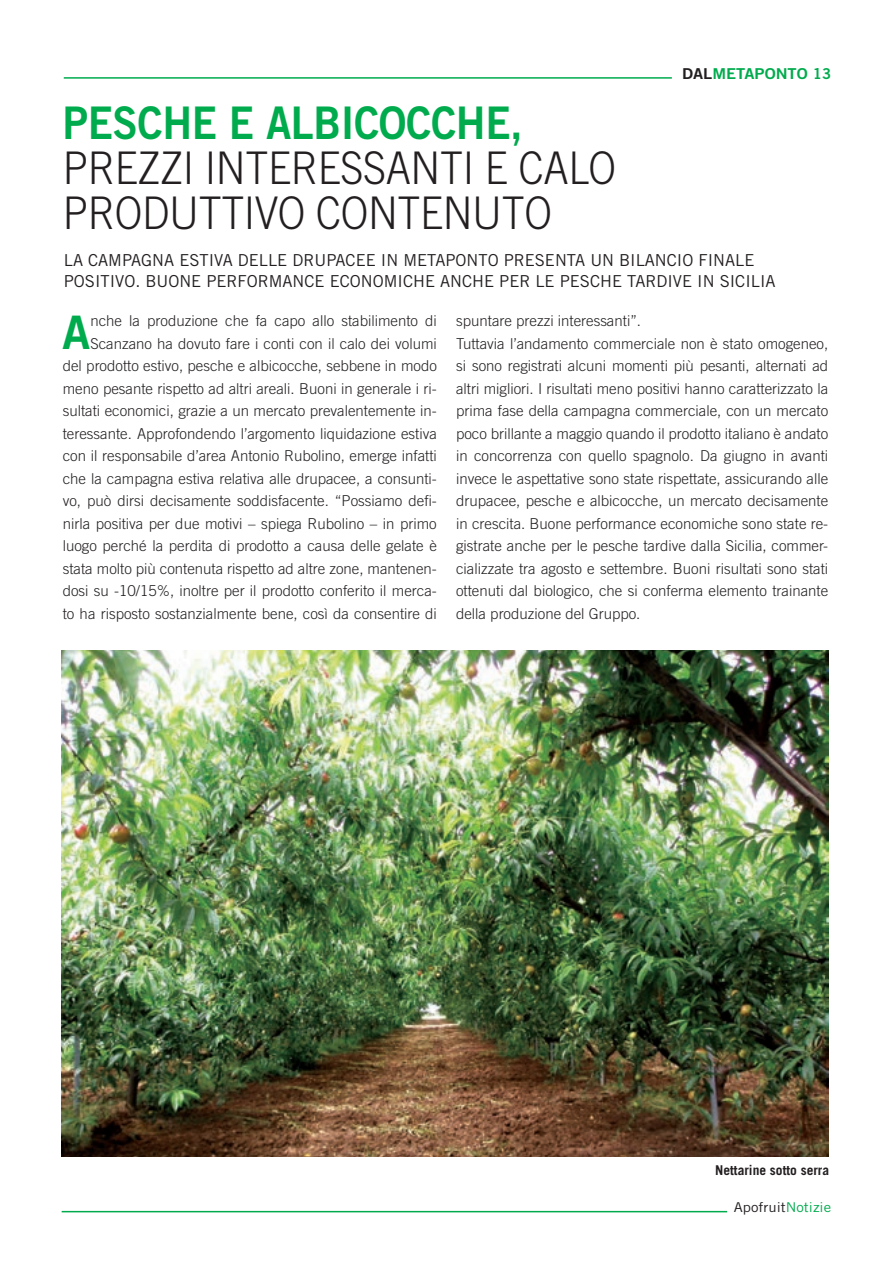
<style>
.page{position:relative;width:893px;height:1263px;background:#fff}
.page>*{position:absolute;margin:0;border:0;box-sizing:border-box;transform-origin:0 0}
.t1{font:46.2px "Trade Gothic LT Std Bd 2";color:#00ab4d}
.t2{font:300 45px/45px "Trade Gothic LT Std";letter-spacing:-.01em;color:#231f20;scale:.92 1}
.t3{font:45px "Trade Gothic LT Std Bd 2";letter-spacing:-.01em;color:#00ab4d;scale:.92 1}
.t4{font:16.5px/21px "Trade Gothic LT Std";color:#231f20}
.t5{font:300 15px/22.5px "Trade Gothic LT Std";color:#231f20;text-align:right}
.t6{font:15px "Trade Gothic LT Std Bd 2";color:#00ab4d;scale:1.1 1}
.t7{font:700 13.5px "Trade Gothic LT Std";color:#231f20}
.t8{font:13.5px "Trade Gothic LT Std";color:#231f20;scale:1.1 1}
.s1{color:#231f20}
.s2{color:#00ab4d}
</style>
<div class="page">
<hr style="left:62px;top:1211px;width:665px;height:1px;background:#00ab4d">
<hr style="left:64px;top:77px;width:608px;height:2px;background:#00ab4d">
<img style="left:61px;top:651px;width:767px;height:506px">
<h2 class="t3" style="left:63px;top:95px;width:502px">PESCHE E ALBICOCCHE,</h2>
<h2 class="t2" style="left:63px;top:145px;width:603px">PREZZI INTERESSANTI E CALO<br>PRODUTTIVO CONTENUTO</h2>
<p class="t6" style="left:682px;top:64px;width:137px"><span class="s1">DAL</span>METAPONTO 13</p>
<p class="t4" style="left:64px;top:249px;width:713px">LA CAMPAGNA ESTIVA DELLE DRUPACEE IN METAPONTO PRESENTA UN BILANCIO FINALE<br>POSITIVO. BUONE PERFORMANCE ECONOMICHE ANCHE PER LE PESCHE TARDIVE IN SICILIA</p>
<p class="t5" style="left:456px;top:309px;width:374px;text-align:left">spuntare prezzi interessanti”.<br>Tuttavia l’andamento commerciale non è stato omogeneo, si sono registrati alcuni momenti più pesanti, alternati ad altri migliori. I risultati meno positivi hanno caratterizzato la prima fase della campagna commerciale, con un mercato poco brillante a maggio quando il prodotto italiano è andato in concorrenza con quello spagnolo. Da giugno in avanti invece le aspettative sono state rispettate, assicurando alle drupacee, pesche e albicocche, un mercato decisamente in crescita. Buone performance economiche sono state re&shy;gistrate anche per le pesche tardive dalla Sicilia, commer&shy;cializzate tra agosto e settembre. Buoni risultati sono stati ottenuti dal biologico, che si conferma elemento trainante della produzione del Gruppo.</p>
<p class="t5" style="left:63px;top:309px;width:376px">nche la produzione che fa capo allo stabilimento di Scanzano ha dovuto fare i conti con il calo dei volumi<br>del prodotto estivo, pesche e albicocche, sebbene in modo meno pesante rispetto ad altri areali. Buoni in generale i ri&shy;sultati economici, grazie a un mercato prevalentemente in&shy;teressante. Approfondendo l’argomento liquidazione estiva con il responsabile d’area Antonio Rubolino, emerge infatti che la campagna estiva relativa alle drupacee, a consunti&shy;vo, può dirsi decisamente soddisfacente. “Possiamo defi&shy;nirla positiva per due motivi – spiega Rubolino – in primo luogo perché la perdita di prodotto a causa delle gelate è stata molto più contenuta rispetto ad altre zone, mantenen&shy;dosi su -10/15%, inoltre per il prodotto conferito il merca&shy;to ha risposto sostanzialmente bene, così da consentire di</p>
<h1 class="t1" style="left:62px;top:304px;width:30px">A</h1>
<p class="t7" style="left:715px;top:1161px;width:115px">Nettarine sotto serra</p>
<p class="t8" style="left:734px;top:1199px;width:90px">Apofruit<span class="s2">Notizie</span></p>
</div>
